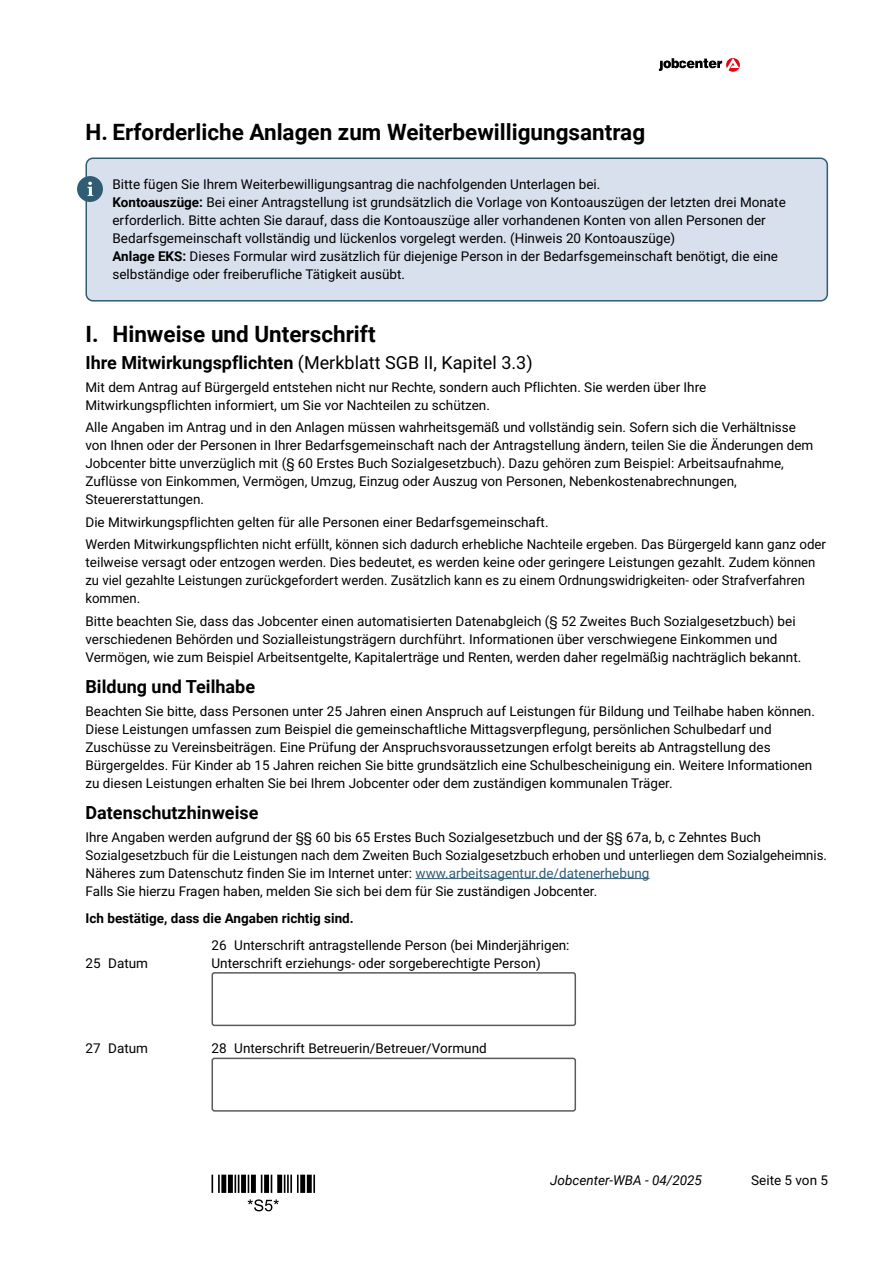
<style>
.page{position:relative;width:893px;height:1263px;background:#fff}
.page>*{position:absolute;margin:0;border:0;box-sizing:border-box;transform-origin:0 0}
.id84217{font:700 22.5px "Roboto";color:#000}
.id88420{font:700 22.5px "Roboto";color:#000}
.id93892{font:18px "Roboto";color:#000}
.id289{font:700 18px "Roboto";color:#000}
.id88427{font:13.5px/18px "Roboto";color:#000}
.id302{font:13.5px/18px "Roboto";color:#000}
.id294{font:13.5px/18px "Roboto";color:#000}
.id38667{font:13.5px/18px "Roboto";color:#000}
.id294-2{font:700 13.5px "Roboto";color:#000}
.t1{font:italic 13.5px "Roboto";color:#000}
.s1{font-weight:700}
.s2{color:#305d74}
</style>
<div class="page">
<svg style="left:659px;top:58px;width:81px;height:14px"></svg>
<div style="left:86px;top:158px;width:741px;height:143px;background:#d9e0ed;border-radius:7px"></div>
<div style="left:85px;top:158px;width:743px;height:144px;border:2px solid #305d74;border-radius:7px"></div>
<div style="left:77px;top:176px;width:26px;height:26px;background:#305d74;border-radius:50%"></div>
<svg style="left:87px;top:182px;width:6px;height:14px"></svg>
<hr style="left:416px;top:878px;width:233px;height:1px;background:#305d74">
<div style="left:212px;top:972px;width:364px;height:54px;border:2px solid #5a5a5a;border-radius:2px"></div>
<div style="left:212px;top:1058px;width:364px;height:54px;border:2px solid #5a5a5a;border-radius:2px"></div>
<svg style="left:248px;top:1199px;width:31px;height:12px"></svg>
<svg style="left:212px;top:1175px;width:8px;height:18px"></svg>
<div style="left:221px;top:1175px;width:5px;height:18px;background:#000"></div>
<div style="left:228px;top:1175px;width:5px;height:18px;background:#000"></div>
<svg style="left:235px;top:1175px;width:4px;height:18px"></svg>
<div style="left:241px;top:1175px;width:5px;height:18px;background:#000"></div>
<svg style="left:248px;top:1175px;width:1px;height:18px"></svg>
<div style="left:251px;top:1175px;width:5px;height:18px;background:#000"></div>
<svg style="left:261px;top:1175px;width:1px;height:18px"></svg>
<div style="left:264px;top:1175px;width:5px;height:18px;background:#000"></div>
<svg style="left:271px;top:1175px;width:1px;height:18px"></svg>
<div style="left:277px;top:1175px;width:5px;height:18px;background:#000"></div>
<svg style="left:284px;top:1175px;width:15px;height:18px"></svg>
<div style="left:300px;top:1175px;width:5px;height:18px;background:#000"></div>
<div style="left:307px;top:1175px;width:5px;height:18px;background:#000"></div>
<svg style="left:313px;top:1175px;width:2px;height:18px"></svg>
<h2 class="id84217" style="left:86px;top:116px;width:561px">H. Erforderliche Anlagen zum Weiterbewilligungsantrag</h2>
<p class="id302" style="left:112px;top:175px;width:489px">Bitte fügen Sie Ihrem Weiterbewilligungsantrag die nachfolgenden Unterlagen bei.</p>
<p class="id302" style="left:112px;top:193px;width:675px"><span class="s1">Kontoauszüge:</span> Bei einer Antragstellung ist grundsätzlich die Vorlage von Kontoauszügen der letzten drei Monate erforderlich. Bitte achten Sie darauf, dass die Kontoauszüge aller vorhandenen Konten von allen Personen der<br>Bedarfsgemeinschaft vollständig und lückenlos vorgelegt werden. (Hinweis 20 Kontoauszüge)</p>
<p class="id302" style="left:112px;top:247px;width:667px"><span class="s1">Anlage EKS:</span> Dieses Formular wird zusätzlich für diejenige Person in der Bedarfsgemeinschaft benötigt, die eine selbständige oder freiberufliche Tätigkeit ausübt.</p>
<h2 class="id88420" style="left:86px;top:318px;width:292px">I. Hinweise und Unterschrift</h2>
<h3 class="id93892" style="left:86px;top:350px;width:449px"><span class="s1">Ihre Mitwirkungspflichten</span> (Merkblatt SGB II, Kapitel 3.3)</h3>
<p class="id88427" style="left:86px;top:377px;width:622px">Mit dem Antrag auf Bürgergeld entstehen nicht nur Rechte, sondern auch Pflichten. Sie werden über Ihre<br>Mitwirkungspflichten informiert, um Sie vor Nachteilen zu schützen.</p>
<p class="id88427" style="left:86px;top:418px;width:729px">Alle Angaben im Antrag und in den Anlagen müssen wahrheitsgemäß und vollständig sein. Sofern sich die Verhältnisse von Ihnen oder der Personen in Ihrer Bedarfsgemeinschaft nach der Antragstellung ändern, teilen Sie die Änderungen dem Jobcenter bitte unverzüglich mit (§ 60 Erstes Buch Sozialgesetzbuch). Dazu gehören zum Beispiel: Arbeitsaufnahme, Zuflüsse von Einkommen, Vermögen, Umzug, Einzug oder Auszug von Personen, Nebenkostenabrechnungen, Steuererstattungen.</p>
<p class="id88427" style="left:86px;top:512px;width:465px">Die Mitwirkungspflichten gelten für alle Personen einer Bedarfsgemeinschaft.</p>
<p class="id88427" style="left:85px;top:535px;width:742px">Werden Mitwirkungspflichten nicht erfüllt, können sich dadurch erhebliche Nachteile ergeben. Das Bürgergeld kann ganz oder teilweise versagt oder entzogen werden. Dies bedeutet, es werden keine oder geringere Leistungen gezahlt. Zudem können zu viel gezahlte Leistungen zurückgefordert werden. Zusätzlich kann es zu einem Ordnungswidrigkeiten- oder Strafverfahren kommen.</p>
<p class="id88427" style="left:86px;top:611px;width:717px">Bitte beachten Sie, dass das Jobcenter einen automatisierten Datenabgleich (§ 52 Zweites Buch Sozialgesetzbuch) bei verschiedenen Behörden und Sozialleistungsträgern durchführt. Informationen über verschwiegene Einkommen und<br>Vermögen, wie zum Beispiel Arbeitsentgelte, Kapitalerträge und Renten, werden daher regelmäßig nachträglich bekannt.</p>
<h3 class="id289" style="left:86px;top:674px;width:171px">Bildung und Teilhabe</h3>
<p class="id88427" style="left:86px;top:701px;width:731px">Beachten Sie bitte, dass Personen unter 25 Jahren einen Anspruch auf Leistungen für Bildung und Teilhabe haben können.<br>Diese Leistungen umfassen zum Beispiel die gemeinschaftliche Mittagsverpflegung, persönlichen Schulbedarf und Zuschüsse zu Vereinsbeiträgen. Eine Prüfung der Anspruchsvoraussetzungen erfolgt bereits ab Antragstellung des Bürgergeldes. Für Kinder ab 15 Jahren reichen Sie bitte grundsätzlich eine Schulbescheinigung ein. Weitere Informationen zu diesen Leistungen erhalten Sie bei Ihrem Jobcenter oder dem zuständigen kommunalen Träger.</p>
<h3 class="id289" style="left:86px;top:800px;width:174px">Datenschutzhinweise</h3>
<p class="id294" style="left:86px;top:827px;width:743px">Ihre Angaben werden aufgrund der §§ 60 bis 65 Erstes Buch Sozialgesetzbuch und der §§ 67a, b, c Zehntes Buch<br>Sozialgesetzbuch für die Leistungen nach dem Zweiten Buch Sozialgesetzbuch erhoben und unterliegen dem Sozialgeheimnis.</p>
<p class="id294" style="left:86px;top:863px;width:565px">Näheres zum Datenschutz finden Sie im Internet unter: <span class="s2">www.arbeitsagentur.de/datenerhebung<br></span>Falls Sie hierzu Fragen haben, melden Sie sich bei dem für Sie zuständigen Jobcenter.</p>
<p class="id294-2" style="left:86px;top:908px;width:270px">Ich bestätige, dass die Angaben richtig sind.</p>
<p class="id38667" style="left:86px;top:953px;width:64px">25 Datum</p>
<p class="id38667" style="left:212px;top:935px;width:359px">26 Unterschrift antragstellende Person (bei Minderjährigen:<br>Unterschrift erziehungs- oder sorgeberechtigte Person)</p>
<p class="id38667" style="left:86px;top:1039px;width:64px">27 Datum</p>
<p class="id38667" style="left:211px;top:1039px;width:277px">28 Unterschrift Betreuerin/Betreuer/Vormund</p>
<p class="t1" style="left:550px;top:1170px;width:153px">Jobcenter-WBA - 04/2025</p>
<p class="id88427" style="left:751px;top:1170px;width:78px">Seite 5 von 5</p>
</div>
